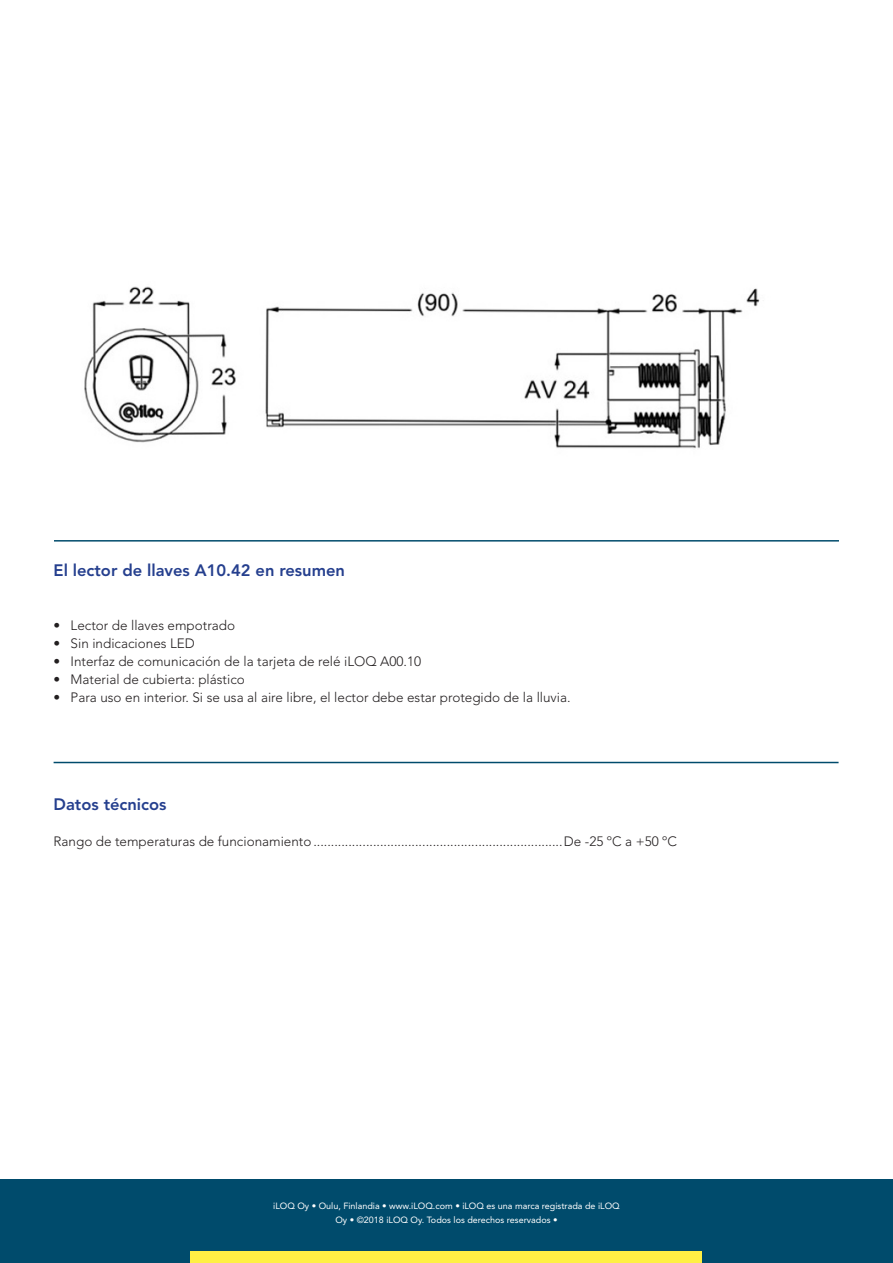
<style>
.page{position:relative;width:893px;height:1263px;background:#fff}
.page>*{position:absolute;margin:0;border:0;box-sizing:border-box;transform-origin:0 0}
.Otsikko{font:800 16.5px "Avenir LT Std";color:#253f8e}
.Taulukko{font:300 13.5px "Avenir LT Std";color:#231f20}
.t1{font:9px/13.5px "Avenir LT Std";color:#fff;text-align:center}
</style>
<div class="page">
<div style="left:0;top:1179px;width:893px;height:84px;background:#004b6c"></div>
<div style="left:191px;top:1252px;width:511px;height:11px;background:#ffef44"></div>
<img style="left:84px;top:286px;width:676px;height:162px">
<hr style="left:54px;top:540px;width:785px;height:2px;background:#004b6c">
<hr style="left:54px;top:762px;width:785px;height:1px;background:#004b6c">
<p class="Otsikko" style="left:54px;top:561px;width:293px">El lector de llaves A10.42 en resumen</p>
<p class="Taulukko" style="left:54px;top:617px;width:183px">• Lector de llaves empotrado</p>
<p class="Taulukko" style="left:54px;top:635px;width:143px">• Sin indicaciones LED</p>
<p class="Taulukko" style="left:54px;top:653px;width:369px">• Interfaz de comunicación de la tarjeta de relé iLOQ A00.10</p>
<p class="Taulukko" style="left:54px;top:671px;width:193px">• Material de cubierta: plástico</p>
<p class="Taulukko" style="left:54px;top:689px;width:519px">• Para uso en interior. Si se usa al aire libre, el lector debe estar protegido de la lluvia.</p>
<p class="Otsikko" style="left:54px;top:795px;width:115px">Datos técnicos</p>
<p class="Taulukko" style="left:54px;top:833px;width:625px">Rango de temperaturas de funcionamiento.......................................................................De -25 ºC a +50 ºC</p>
<p class="t1" style="left:273px;top:1199px;width:348px">iLOQ Oy • Oulu, Finlandia • www.iLOQ.com • iLOQ es una marca registrada de iLOQ<br>Oy • ©2018 iLOQ Oy. Todos los derechos reservados •</p>
</div>
